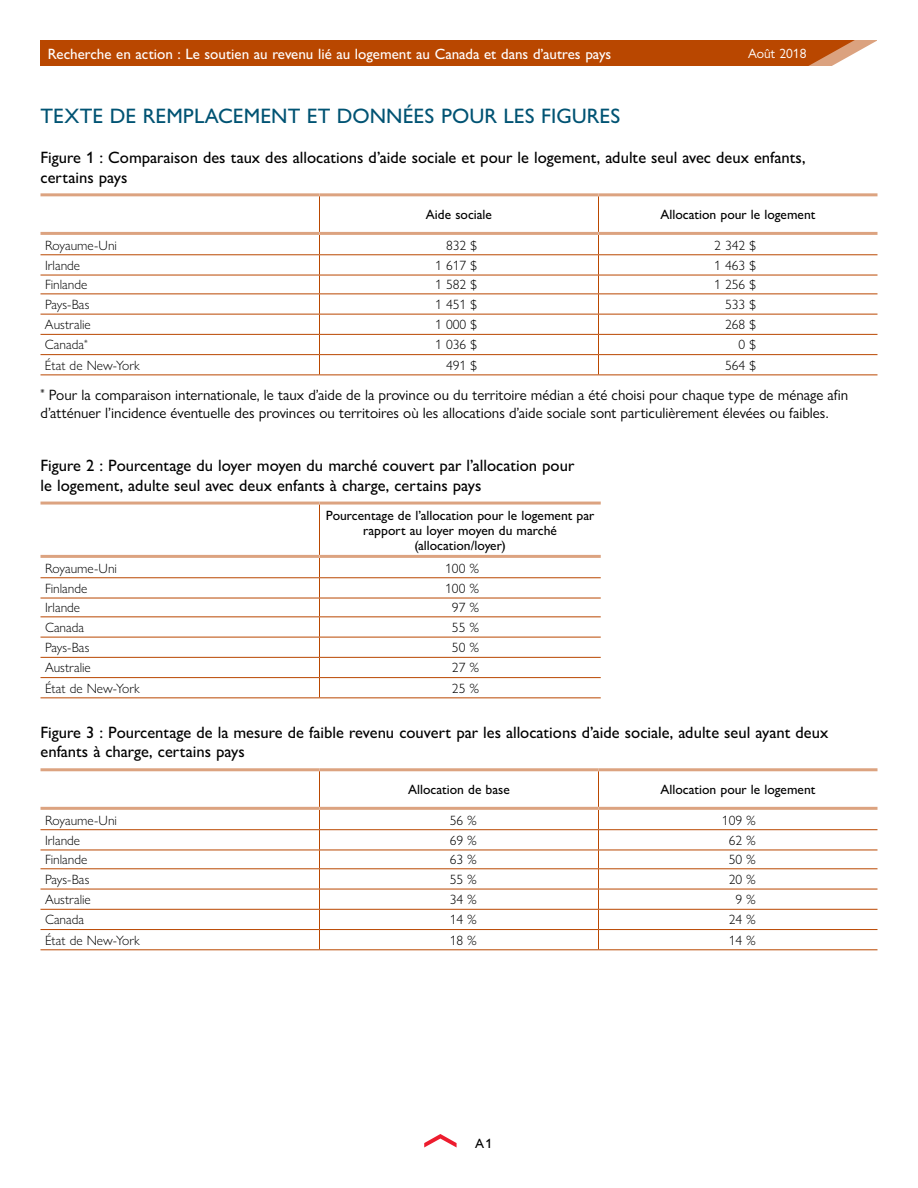
<style>
.page{position:relative;width:918px;height:1188px;background:#fff}
.page>*{position:absolute;margin:0;border:0;box-sizing:border-box;transform-origin:0 0}
.H2_Subhead1_RI{font:500 21px "Gill Sans Nova";color:#005373}
.H3_Table_Caption_nor{font:500 16.5px/19.5px "Gill Sans Nova";color:#000}
.Table_left_RI{font:15px/18px "Gill Sans Nova";color:#000}
.t1{font:500 15px "Gill Sans Nova";color:#fff}
.Table_left_RI-2{font:300 13.5px "Gill Sans Nova";color:#000}
.Table_Head_RI{font:500 13.5px/15px "Gill Sans Nova";color:#000;text-align:center}
.Table_right_RI{font:300 13.5px "Gill Sans Nova";color:#000}
.t2{font:13.5px "Gill Sans Nova";color:#fff}
</style>
<div class="page">
<div style="left:40px;top:40px;width:838px;height:26px;background:#b94700"></div>
<svg style="left:424px;top:1134px;width:33px;height:13px"></svg>
<svg style="left:808px;top:40px;width:70px;height:26px"></svg>
<svg style="left:40px;top:196px;width:838px;height:179px"></svg>
<hr style="left:40px;top:375px;width:280px;height:1px;background:#b94700">
<hr style="left:320px;top:375px;width:278px;height:1px;background:#b94700">
<hr style="left:598px;top:375px;width:280px;height:1px;background:#b94700">
<hr style="left:40px;top:193px;width:280px;height:3px;background:#dca380">
<hr style="left:320px;top:193px;width:278px;height:3px;background:#dca380">
<hr style="left:40px;top:232px;width:280px;height:3px;background:#dca380">
<hr style="left:320px;top:232px;width:278px;height:3px;background:#dca380">
<hr style="left:319px;top:196px;width:1px;height:36px;background:#b94700">
<hr style="left:598px;top:196px;width:1px;height:36px;background:#b94700">
<hr style="left:598px;top:193px;width:280px;height:3px;background:#dca380">
<hr style="left:598px;top:232px;width:280px;height:3px;background:#dca380">
<svg style="left:40px;top:554px;width:561px;height:143px"></svg>
<hr style="left:40px;top:697px;width:280px;height:1px;background:#b94700">
<hr style="left:320px;top:697px;width:281px;height:1px;background:#b94700">
<hr style="left:40px;top:502px;width:280px;height:3px;background:#dca380">
<hr style="left:40px;top:555px;width:280px;height:3px;background:#dca380">
<hr style="left:319px;top:505px;width:1px;height:50px;background:#b94700">
<hr style="left:320px;top:502px;width:281px;height:3px;background:#dca380">
<hr style="left:320px;top:555px;width:281px;height:3px;background:#dca380">
<svg style="left:40px;top:771px;width:838px;height:178px"></svg>
<hr style="left:40px;top:949px;width:280px;height:1px;background:#b94700">
<hr style="left:320px;top:949px;width:278px;height:1px;background:#b94700">
<hr style="left:598px;top:949px;width:280px;height:1px;background:#b94700">
<hr style="left:40px;top:768px;width:280px;height:3px;background:#dca380">
<hr style="left:320px;top:768px;width:278px;height:3px;background:#dca380">
<hr style="left:40px;top:807px;width:280px;height:3px;background:#dca380">
<hr style="left:320px;top:807px;width:278px;height:3px;background:#dca380">
<hr style="left:319px;top:771px;width:1px;height:36px;background:#b94700">
<hr style="left:598px;top:771px;width:1px;height:36px;background:#b94700">
<hr style="left:598px;top:768px;width:280px;height:3px;background:#dca380">
<hr style="left:598px;top:807px;width:280px;height:3px;background:#dca380">
<p class="t1" style="left:48px;top:44px;width:565px">Recherche en action : Le soutien au revenu lié au logement au Canada et dans d’autres pays</p>
<p class="t2" style="left:748px;top:45px;width:60px">Août 2018</p>
<h2 class="H2_Subhead1_RI" style="left:40px;top:103px;width:581px">TEXTE DE REMPLACEMENT ET DONNÉES POUR LES FIGURES</h2>
<h3 class="H3_Table_Caption_nor" style="left:40px;top:148px;width:767px">Figure 1 : Comparaison des taux des allocations d’aide sociale et pour le logement, adulte seul avec deux enfants, certains pays</h3>
<p class="Table_Head_RI" style="left:426px;top:207px;width:68px">Aide sociale</p>
<p class="Table_Head_RI" style="left:660px;top:207px;width:157px">Allocation pour le logement</p>
<p class="Table_left_RI-2" style="left:45px;top:237px;width:74px">Royaume-Uni</p>
<p class="Table_right_RI" style="left:446px;top:237px;width:32px">832 $</p>
<p class="Table_right_RI" style="left:714px;top:237px;width:43px">2 342 $</p>
<p class="Table_left_RI-2" style="left:45px;top:257px;width:37px">Irlande</p>
<p class="Table_right_RI" style="left:435px;top:257px;width:43px">1 617 $</p>
<p class="Table_right_RI" style="left:714px;top:257px;width:43px">1 463 $</p>
<p class="Table_left_RI-2" style="left:45px;top:277px;width:44px">Finlande</p>
<p class="Table_right_RI" style="left:435px;top:277px;width:43px">1 582 $</p>
<p class="Table_right_RI" style="left:714px;top:277px;width:43px">1 256 $</p>
<p class="Table_left_RI-2" style="left:45px;top:296px;width:46px">Pays-Bas</p>
<p class="Table_right_RI" style="left:435px;top:296px;width:43px">1 451 $</p>
<p class="Table_right_RI" style="left:725px;top:296px;width:32px">533 $</p>
<p class="Table_left_RI-2" style="left:45px;top:316px;width:47px">Australie</p>
<p class="Table_right_RI" style="left:435px;top:316px;width:43px">1 000 $</p>
<p class="Table_right_RI" style="left:725px;top:316px;width:32px">268 $</p>
<p class="Table_left_RI-2" style="left:45px;top:337px;width:44px">Canada<sup>*</sup></p>
<p class="Table_right_RI" style="left:435px;top:337px;width:43px">1 036 $</p>
<p class="Table_right_RI" style="left:739px;top:337px;width:19px">0 $</p>
<p class="Table_left_RI-2" style="left:45px;top:357px;width:96px">État de New-York</p>
<p class="Table_right_RI" style="left:446px;top:357px;width:32px">491 $</p>
<p class="Table_right_RI" style="left:725px;top:357px;width:32px">564 $</p>
<p class="Table_left_RI" style="left:40px;top:386px;width:809px"><sup>*</sup> Pour la comparaison internationale, le taux d’aide de la province ou du territoire médian a été choisi pour chaque type de ménage afin d’atténuer l’incidence éventuelle des provinces ou territoires où les allocations d’aide sociale sont particulièrement élevées ou faibles.</p>
<h3 class="H3_Table_Caption_nor" style="left:40px;top:456px;width:535px">Figure 2 : Pourcentage du loyer moyen du marché couvert par l’allocation pour le logement, adulte seul avec deux enfants à charge, certains pays</h3>
<p class="Table_Head_RI" style="left:326px;top:507px;width:270px">Pourcentage de l’allocation pour le logement par rapport au loyer moyen du marché (allocation/loyer)</p>
<p class="Table_left_RI-2" style="left:45px;top:560px;width:74px">Royaume-Uni</p>
<p class="Table_right_RI" style="left:445px;top:560px;width:36px">100 %</p>
<p class="Table_left_RI-2" style="left:45px;top:580px;width:44px">Finlande</p>
<p class="Table_right_RI" style="left:445px;top:580px;width:36px">100 %</p>
<p class="Table_left_RI-2" style="left:45px;top:600px;width:37px">Irlande</p>
<p class="Table_right_RI" style="left:452px;top:600px;width:29px">97 %</p>
<p class="Table_left_RI-2" style="left:45px;top:619px;width:41px">Canada</p>
<p class="Table_right_RI" style="left:452px;top:619px;width:29px">55 %</p>
<p class="Table_left_RI-2" style="left:45px;top:639px;width:46px">Pays-Bas</p>
<p class="Table_right_RI" style="left:452px;top:639px;width:29px">50 %</p>
<p class="Table_left_RI-2" style="left:45px;top:660px;width:47px">Australie</p>
<p class="Table_right_RI" style="left:452px;top:660px;width:29px">27 %</p>
<p class="Table_left_RI-2" style="left:45px;top:680px;width:96px">État de New-York</p>
<p class="Table_right_RI" style="left:452px;top:680px;width:29px">25 %</p>
<h3 class="H3_Table_Caption_nor" style="left:40px;top:722px;width:789px">Figure 3 : Pourcentage de la mesure de faible revenu couvert par les allocations d’aide sociale, adulte seul ayant deux enfants à charge, certains pays</h3>
<p class="Table_Head_RI" style="left:408px;top:782px;width:103px">Allocation de base</p>
<p class="Table_Head_RI" style="left:660px;top:782px;width:157px">Allocation pour le logement</p>
<p class="Table_left_RI-2" style="left:45px;top:812px;width:74px">Royaume-Uni</p>
<p class="Table_right_RI" style="left:450px;top:812px;width:29px">56 %</p>
<p class="Table_right_RI" style="left:722px;top:812px;width:36px">109 %</p>
<p class="Table_left_RI-2" style="left:45px;top:832px;width:37px">Irlande</p>
<p class="Table_right_RI" style="left:450px;top:832px;width:29px">69 %</p>
<p class="Table_right_RI" style="left:729px;top:832px;width:29px">62 %</p>
<p class="Table_left_RI-2" style="left:45px;top:851px;width:44px">Finlande</p>
<p class="Table_right_RI" style="left:450px;top:851px;width:29px">63 %</p>
<p class="Table_right_RI" style="left:729px;top:851px;width:29px">50 %</p>
<p class="Table_left_RI-2" style="left:45px;top:871px;width:46px">Pays-Bas</p>
<p class="Table_right_RI" style="left:450px;top:871px;width:29px">55 %</p>
<p class="Table_right_RI" style="left:729px;top:871px;width:29px">20 %</p>
<p class="Table_left_RI-2" style="left:45px;top:891px;width:47px">Australie</p>
<p class="Table_right_RI" style="left:450px;top:891px;width:29px">34 %</p>
<p class="Table_right_RI" style="left:735px;top:891px;width:22px">9 %</p>
<p class="Table_left_RI-2" style="left:45px;top:912px;width:41px">Canada</p>
<p class="Table_right_RI" style="left:450px;top:912px;width:29px">14 %</p>
<p class="Table_right_RI" style="left:729px;top:912px;width:29px">24 %</p>
<p class="Table_left_RI-2" style="left:45px;top:932px;width:96px">État de New-York</p>
<p class="Table_right_RI" style="left:450px;top:932px;width:29px">18 %</p>
<p class="Table_right_RI" style="left:729px;top:932px;width:29px">14 %</p>
<p class="Table_Head_RI" style="left:475px;top:1135px;width:19px">A1</p>
</div>
